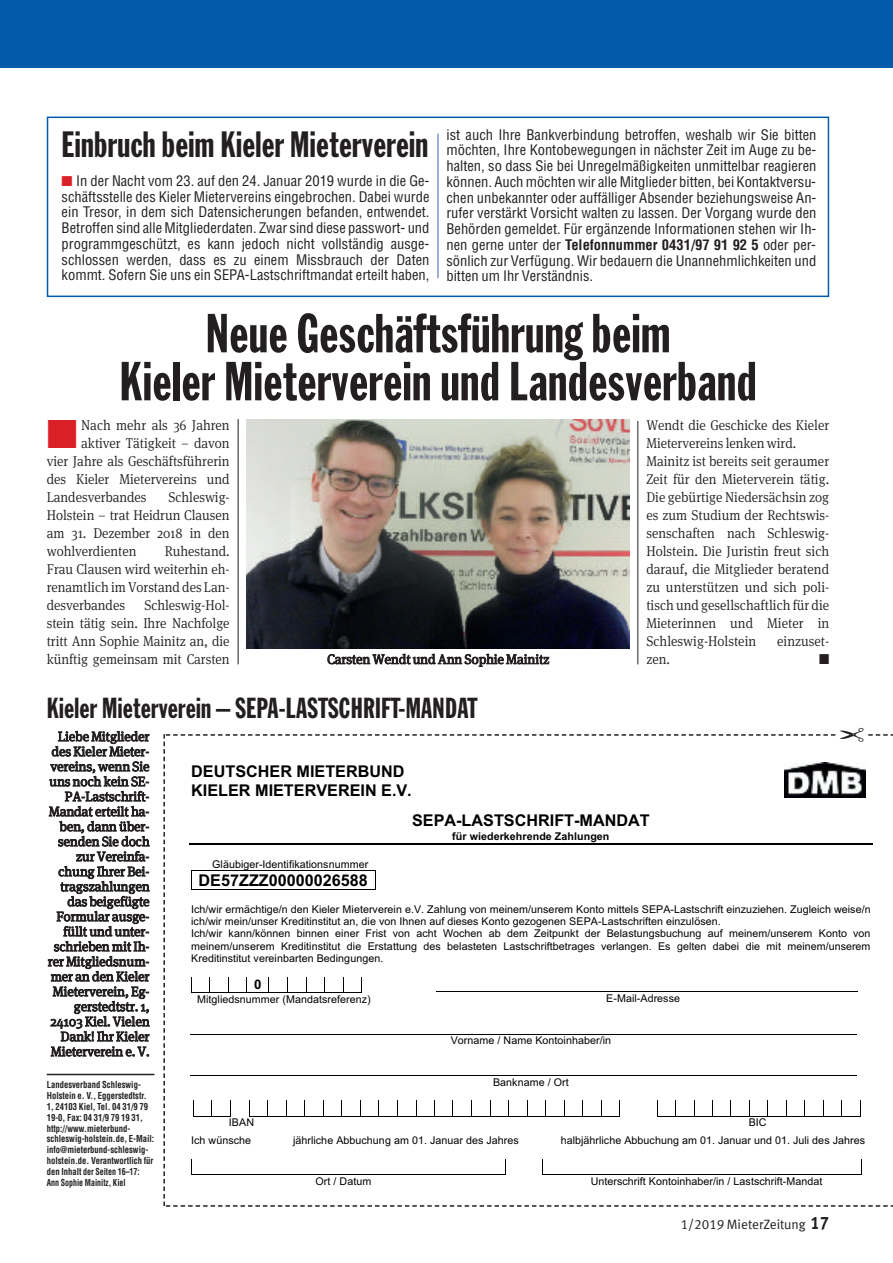
<style>
.page{position:relative;width:893px;height:1263px;background:#fff}
.page>*{position:absolute;margin:0;border:0;box-sizing:border-box;transform-origin:0 0}
.t1{font:54px/48px "Franklin Gothic Extra Cond";letter-spacing:.01em;color:#231f20;text-align:center}
.t2{font:36px "Franklin Gothic Extra Cond";letter-spacing:.01em;color:#231f20}
.t3{font:28.5px "Franklin Gothic Extra Cond";letter-spacing:.01em;color:#231f20}
.t4{font:16.2px/18.8px "Arial Bold MT+T42+DXNLOR";color:#000}
.t5{font:condensed 14.25px/15.8px "Helvetica";color:#231f20;text-align:justify}
.t6{font:300 14.25px/18px "Meta Serif OT";letter-spacing:-.005em;color:#231f20;text-align:justify;scale:.94 1}
.t7{font:14.25px "Zapf Dingbats";color:#231f20;scale:.94 1}
.t8{font:300 13.5px/15px "Meta Serif OT";letter-spacing:-.005em;color:#231f20;text-align:right}
.t9{font:13.5px "VZ Meta LF";color:#231f20}
.t10{font:13.35px "Arial Bold MT+T42+DXNLOR";color:#000}
.t11{font:10.65px/12.5px "Arial MT+T42+KDNQLH";letter-spacing:.005em;color:#000}
.t12{font:10.65px "Arial Bold MT+T42+DXNLOR";letter-spacing:.005em;color:#000}
.t13{font:700 condensed 9.3px/10.8px "Helvetica";color:#231f20;scale:.92 1}
.s1{font-weight:700}
.s2{color:#db2128}
.s3{font-weight:700;font-size:18px}
</style>
<div class="page">
<div style="left:47px;top:117px;width:782px;height:180px;border:2px solid #015aaa"></div>
<div style="left:0;top:0;width:893px;height:67px;background:#015aaa"></div>
<hr style="left:47px;top:1074px;width:107px;height:1px;background:#231f20">
<hr style="left:238px;top:419px;width:1px;height:245px;background:#231f20">
<hr style="left:437px;top:134px;width:2px;height:144px;background:#7f95cc">
<hr style="left:638px;top:421px;width:1px;height:243px;background:#231f20">
<img style="left:247px;top:420px;width:382px;height:229px">
<svg style="left:163px;top:734px;width:730px;height:473px"></svg>
<p class="t5" style="left:446px;top:127px;width:371px">ist auch Ihre Bankverbindung betroffen, weshalb wir Sie bitten möchten, Ihre Kontobewegungen in nächster Zeit im Auge zu be&shy;halten, so dass Sie bei Unregelmäßigkeiten unmittelbar reagieren können. Auch möchten wir alle Mitglieder bitten, bei Kontaktversu&shy;chen unbekannter oder auffälliger Absender beziehungsweise An&shy;rufer verstärkt Vorsicht walten zu lassen. Der Vorgang wurde den Behörden gemeldet. Für ergänzende Informationen stehen wir Ih&shy;nen gerne unter der <span class="s1">Telefonnummer 0431/97 91 92 5</span> oder per&shy;sönlich zur Verfügung. Wir bedauern die Unannehmlichkeiten und bitten um Ihr Verständnis.</p>
<h1 class="t1" style="left:119px;top:313px;width:639px">Neue Geschäftsführung beim<br>Kieler Mieterverein und Landesverband</h1>
<p class="t6" style="left:646px;top:417px;width:196px;text-align:left">Wendt die Geschicke des Kieler<br>Mietervereins lenken wird.<br>Mainitz ist bereits seit geraumer<br>Zeit für den Mieterverein tätig.<br>Die gebürtige Niedersächsin zog es zum Studium der Rechtswis&shy;senschaften nach Schleswig-<br>Holstein. Die Juristin freut sich darauf, die Mitglieder beratend zu unterstützen und sich poli&shy;tisch und gesellschaftlich für die<br>Mieterinnen und Mieter in<br>Schleswig-Holstein</p>
<h2 class="t2" style="left:62px;top:131px;width:368px">Einbruch beim Kieler Mieterverein</h2>
<p class="t5" style="left:62px;top:173px;width:369px"><span class="s2">■</span> In der Nacht vom 23. auf den 24. Januar 2019 wurde in die Ge&shy;schäftsstelle des Kieler Mietervereins eingebrochen. Dabei wurde ein Tresor, in dem sich Datensicherungen befanden, entwendet.<br>Betroffen sind alle Mitgliederdaten. Zwar sind diese passwort- und programmgeschützt, es kann jedoch nicht vollständig ausge&shy;schlossen werden, dass es zu einem Missbrauch der Daten kommt. Sofern Sie uns ein SEPA-Lastschriftmandat erteilt haben,</p>
<p class="t6" style="left:47px;top:417px;width:196px"><span class="s2">■</span> Nach mehr als 36 Jahren</p>
<p class="t6" style="left:81px;top:435px;width:159px">aktiver Tätigkeit – davon</p>
<p class="t6" style="left:47px;top:453px;width:196px">vier Jahre als Geschäftsführerin</p>
<p class="t6" style="left:47px;top:471px;width:196px">des Kieler Mietervereins und</p>
<p class="t6" style="left:47px;top:489px;width:108px">Landesverbandes</p>
<p class="t6" style="left:47px;top:489px;width:196px;text-indent:122px">Schleswig-Holstein – trat Heidrun Clausen am 31. Dezember 2018 in den wohlverdienten</p>
<p class="t6" style="left:47px;top:543px;width:196px;text-indent:118px">Ruhestand.<br>Frau Clausen wird weiterhin eh&shy;renamtlich im Vorstand des Lan&shy;desverbandes</p>
<p class="t6" style="left:47px;top:597px;width:196px;text-indent:98px">Schleswig-Hol&shy;stein tätig sein. Ihre Nachfolge tritt Ann Sophie Mainitz an, die künftig gemeinsam mit Carsten</p>
<p class="t6" style="left:777px;top:633px;width:57px">einzuset-</p>
<p class="t8" style="left:327px;top:653px;width:224px">Carsten Wendt und Ann Sophie Mainitz</p>
<p class="t6" style="left:646px;top:651px;width:27px">zen.</p>
<p class="t7" style="left:819px;top:651px;width:12px">■</p>
<h3 class="t3" style="left:47px;top:698px;width:432px">Kieler Mieterverein – SEPA-LASTSCHRIFT-MANDAT</h3>
<p class="t8" style="left:48px;top:730px;width:103px">Liebe Mitglieder des Kieler Mieter&shy;vereins, wenn Sie uns noch kein SE-<br>PA-Lastschrift-<br>Mandat erteilt ha&shy;ben, dann über&shy;senden Sie doch zur Vereinfa&shy;chung Ihrer Bei&shy;tragszahlungen das beigefügte<br>Formular ausge&shy;füllt und unter&shy;schrieben mit Ih&shy;rer Mitgliedsnum&shy;mer an den Kieler<br>Mieterverein, Eg&shy;gerstedtstr. 1,<br>24103 Kiel. Vielen<br>Dank! Ihr Kieler<br>Mieterverein e. V.</p>
<p class="t13" style="left:47px;top:1079px;width:118px">Landesverband Schleswig-<br>Holstein e. V., Eggerstedtstr.<br>1, 24103 Kiel, Tel. 04 31/9 79<br>19-0, Fax: 04 31/9 79 19 31, http://www.mieterbund&shy;schleswig-holstein.de, E-Mail: info@mieterbund-schleswig&shy;holstein.de. Verantwortlich für den Inhalt der Seiten 16–17:<br>Ann Sophie Mainitz, Kiel</p>
<p class="t4" style="left:191px;top:762px;width:222px">DEUTSCHER MIETERBUND<br>KIELER MIETERVEREIN E.V.</p>
<p class="t4" style="left:412px;top:811px;width:239px">SEPA-LASTSCHRIFT-MANDAT</p>
<p class="t12" style="left:452px;top:829px;width:159px">für wiederkehrende Zahlungen</p>
<p class="t11" style="left:212px;top:858px;width:158px">Gläubiger-Identifikationsnummer</p>
<p class="t4" style="left:199px;top:871px;width:171px">DE57ZZZ00000026588</p>
<p class="t11" style="left:191px;top:903px;width:681px">Ich/wir ermächtige/n den Kieler Mieterverein e.V. Zahlung von meinem/unserem Konto mittels SEPA-Lastschrift einzuziehen. Zugleich weise/n ich/wir mein/unser Kreditinstitut an, die von Ihnen auf dieses Konto gezogenen SEPA-Lastschriften einzulösen.<br>Ich/wir kann/können binnen einer Frist von acht Wochen ab dem Zeitpunkt der Belastungsbuchung auf meinem/unserem Konto von meinem/unserem Kreditinstitut die Erstattung des belasteten Lastschriftbetrages verlangen. Es gelten dabei die mit meinem/unserem Kreditinstitut vereinbarten Bedingungen.</p>
<p class="t10" style="left:254px;top:976px;width:9px">0</p>
<p class="t11" style="left:197px;top:993px;width:175px">Mitgliedsnummer (Mandatsreferenz)</p>
<p class="t11" style="left:451px;top:1034px;width:162px">Vorname / Name Kontoinhaber/in</p>
<p class="t11" style="left:493px;top:1076px;width:77px">Bankname / Ort</p>
<p class="t11" style="left:229px;top:1116px;width:27px">IBAN</p>
<p class="t11" style="left:749px;top:1116px;width:19px">BIC</p>
<p class="t11" style="left:191px;top:1134px;width:61px">Ich wünsche</p>
<p class="t11" style="left:293px;top:1134px;width:227px">jährliche Abbuchung am 01. Januar des Jahres</p>
<p class="t11" style="left:561px;top:1134px;width:306px">halbjährliche Abbuchung am 01. Januar und 01. Juli des Jahres</p>
<p class="t11" style="left:316px;top:1175px;width:57px">Ort / Datum</p>
<p class="t11" style="left:591px;top:1175px;width:233px">Unterschrift Kontoinhaber/in / Lastschrift-Mandat</p>
<p class="t11" style="left:606px;top:992px;width:75px">E-Mail-Adresse</p>
<p class="t9" style="left:681px;top:1216px;width:150px">1/2019 MieterZeitung <span class="s3">17</span></p>
</div>
